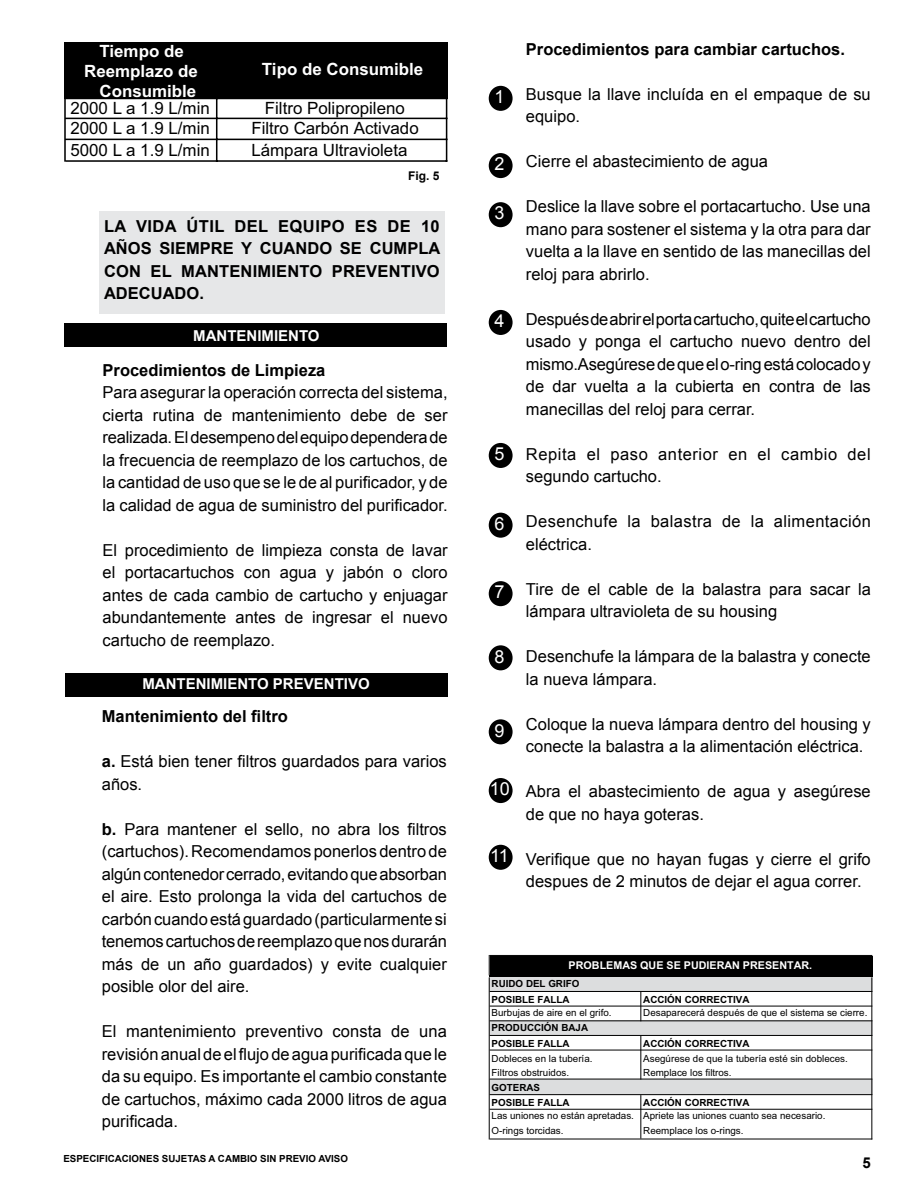
<style>
.page{position:relative;width:918px;height:1188px;background:#fff}
.page>*{position:absolute;margin:0;border:0;box-sizing:border-box;transform-origin:0 0}
.t1{font:18px "Arial";color:#fff}
.t2{font:16.95px "Arial";color:#000}
.t3{font:700 16.95px "Arial";color:#fff}
.t4{font:16.5px/22.5px "Arial";color:#000}
.t5{font:700 16.5px/22.5px "Arial";color:#000;text-align:justify}
.t6{font:16.5px/22.5px "Arial";letter-spacing:.035em;color:#000}
.t7{font:16.5px/22.5px "Arial";letter-spacing:.025em;color:#000}
.t8{font:700 15px "Arial";color:#fff}
.t9{font:700 15px "Arial";color:#000}
.t10{font:700 12px "Arial";color:#000}
.t11{font:700 10.8px "Arial";color:#fff}
.t12{font:9.75px/14.5px "Arial";color:#000}
.t13{font:700 9.75px "Arial";color:#000}
.s1{font-weight:700}
</style>
<div class="page">
<div style="left:64px;top:324px;width:383px;height:23px;background:#000"></div>
<div style="left:65px;top:673px;width:383px;height:24px;background:#000"></div>
<div style="left:100px;top:211px;width:345px;height:102px;background:#e6e7e8"></div>
<div style="left:64px;top:43px;width:383px;height:56px;background:#000"></div>
<hr style="left:64px;top:43px;width:2px;height:119px;background:#000">
<hr style="left:216px;top:44px;width:1px;height:118px;background:#000">
<hr style="left:446px;top:44px;width:1px;height:118px;background:#000">
<hr style="left:66px;top:118px;width:381px;height:1px;background:#000">
<hr style="left:66px;top:160px;width:381px;height:2px;background:#000">
<hr style="left:66px;top:139px;width:381px;height:1px;background:#000">
<div style="left:489px;top:202px;width:24px;height:25px;background:#000;border-radius:50%"></div>
<div style="left:489px;top:310px;width:24px;height:25px;background:#000;border-radius:50%"></div>
<div style="left:489px;top:443px;width:24px;height:25px;background:#000;border-radius:50%"></div>
<div style="left:489px;top:513px;width:24px;height:25px;background:#000;border-radius:50%"></div>
<div style="left:489px;top:581px;width:24px;height:25px;background:#000;border-radius:50%"></div>
<div style="left:489px;top:645px;width:24px;height:25px;background:#000;border-radius:50%"></div>
<div style="left:489px;top:719px;width:24px;height:25px;background:#000;border-radius:50%"></div>
<div style="left:489px;top:778px;width:24px;height:25px;background:#000;border-radius:50%"></div>
<div style="left:489px;top:845px;width:24px;height:25px;background:#000;border-radius:50%"></div>
<div style="left:489px;top:153px;width:24px;height:25px;background:#000;border-radius:50%"></div>
<div style="left:489px;top:86px;width:24px;height:25px;background:#000;border-radius:50%"></div>
<div style="left:490px;top:956px;width:382px;height:21px;background:#000"></div>
<div style="left:489px;top:976px;width:383px;height:16px;background:#dcddde"></div>
<div style="left:489px;top:1020px;width:383px;height:16px;background:#dcddde"></div>
<div style="left:489px;top:1080px;width:383px;height:15px;background:#dcddde"></div>
<svg style="left:489px;top:955px;width:1px;height:20px"></svg>
<svg style="left:640px;top:992px;width:1px;height:28px"></svg>
<hr style="left:640px;top:1036px;width:1px;height:44px;background:#000">
<hr style="left:640px;top:1095px;width:1px;height:44px;background:#000">
<hr style="left:489px;top:977px;width:1px;height:163px;background:#000">
<hr style="left:871px;top:977px;width:1px;height:163px;background:#000">
<hr style="left:490px;top:955px;width:382px;height:1px;background:#000">
<hr style="left:489px;top:975px;width:383px;height:2px;background:#000">
<hr style="left:490px;top:991px;width:382px;height:1px;background:#000">
<hr style="left:490px;top:1006px;width:382px;height:1px;background:#000">
<hr style="left:490px;top:1020px;width:382px;height:1px;background:#000">
<hr style="left:490px;top:1035px;width:382px;height:1px;background:#000">
<hr style="left:490px;top:1050px;width:382px;height:1px;background:#000">
<hr style="left:490px;top:1079px;width:382px;height:1px;background:#000">
<hr style="left:490px;top:1094px;width:382px;height:1px;background:#000">
<hr style="left:490px;top:1109px;width:382px;height:1px;background:#000">
<hr style="left:490px;top:1139px;width:382px;height:1px;background:#000">
<p class="t3" style="left:99px;top:40px;width:86px">Tiempo de</p>
<p class="t3" style="left:84px;top:60px;width:115px">Reemplazo de</p>
<p class="t3" style="left:100px;top:80px;width:98px">Consumible</p>
<p class="t3" style="left:262px;top:58px;width:163px">Tipo de Consumible</p>
<p class="t2" style="left:70px;top:97px;width:141px">2000 L a 1.9 L/min</p>
<p class="t2" style="left:265px;top:97px;width:142px">Filtro Polipropileno</p>
<p class="t2" style="left:70px;top:117px;width:141px">2000 L a 1.9 L/min</p>
<p class="t2" style="left:251px;top:117px;width:169px">Filtro Carbón Activado</p>
<p class="t2" style="left:70px;top:139px;width:141px">5000 L a 1.9 L/min</p>
<p class="t2" style="left:251px;top:139px;width:158px">Lámpara Ultravioleta</p>
<p class="t10" style="left:408px;top:168px;width:33px">Fig. 5</p>
<p class="t5" style="left:104px;top:215px;width:338px">LA VIDA ÚTIL DEL EQUIPO ES DE 10<br>AÑOS SIEMPRE Y CUANDO SE CUMPLA CON EL MANTENIMIENTO PREVENTIVO ADECUADO.</p>
<p class="t8" style="left:193px;top:326px;width:128px">MANTENIMIENTO</p>
<p class="t5" style="left:103px;top:359px;width:224px">Procedimientos de Limpieza</p>
<p class="t4" style="left:103px;top:381px;width:347px;text-align:justify">Para asegurar la operación correcta del sistema, cierta rutina de mantenimiento debe de ser realizada. El desempeno del equipo dependera de la frecuencia de reemplazo de los cartuchos, de la cantidad de uso que se le de al purificador, y de la calidad de agua de suministro del purificador.</p>
<p class="t4" style="left:103px;top:539px;width:347px;text-align:justify">El procedimiento de limpieza consta de lavar el portacartuchos con agua y jabón o cloro antes de cada cambio de cartucho y enjuagar abundantemente antes de ingresar el nuevo cartucho de reemplazo.</p>
<p class="t8" style="left:142px;top:674px;width:229px">MANTENIMIENTO PREVENTIVO</p>
<p class="t5" style="left:102px;top:706px;width:188px">Mantenimiento del filtro</p>
<p class="t4" style="left:102px;top:750px;width:347px"><span class="s1">a.</span> Está bien tener filtros guardados para varios años.</p>
<p class="t4" style="left:102px;top:818px;width:347px;text-align:justify"><span class="s1">b.</span> Para mantener el sello, no abra los filtros (cartuchos). Recomendamos ponerlos dentro de algún contenedor cerrado, evitando que absorban el aire. Esto prolonga la vida del cartuchos de carbón cuando está guardado (particularmente si tenemos cartuchos de reemplazo que nos durarán más de un año guardados) y evite cualquier posible olor del aire.</p>
<p class="t4" style="left:102px;top:1020px;width:347px;text-align:justify">El mantenimiento preventivo consta de una revisión anual de el flujo de agua purificada que le da su equipo. Es importante el cambio constante de cartuchos, máximo cada 2000 litros de agua purificada.</p>
<p class="t1" style="left:495px;top:85px;width:12px">1</p>
<p class="t1" style="left:495px;top:152px;width:12px">2</p>
<p class="t1" style="left:495px;top:201px;width:12px">3</p>
<p class="t1" style="left:495px;top:309px;width:12px">4</p>
<p class="t1" style="left:495px;top:442px;width:12px">5</p>
<p class="t1" style="left:495px;top:512px;width:12px">6</p>
<p class="t1" style="left:495px;top:580px;width:12px">7</p>
<p class="t1" style="left:495px;top:644px;width:12px">8</p>
<p class="t1" style="left:495px;top:718px;width:12px">9</p>
<p class="t1" style="left:490px;top:777px;width:22px">10</p>
<p class="t1" style="left:490px;top:844px;width:20px">11</p>
<p class="t5" style="left:526px;top:38px;width:321px">Procedimientos para cambiar cartuchos.</p>
<p class="t4" style="left:526px;top:83px;width:346px">Busque la llave incluída en el empaque de su equipo.</p>
<p class="t4" style="left:526px;top:150px;width:244px">Cierre el abastecimiento de agua</p>
<p class="t4" style="left:526px;top:195px;width:346px;text-align:justify">Deslice la llave sobre el portacartucho. Use una mano para sostener el sistema y la otra para dar vuelta a la llave en sentido de las manecillas del reloj para abrirlo.</p>
<p class="t4" style="left:526px;top:308px;width:346px;text-align:justify">Después de abrir el porta cartucho, quite el cartucho usado y ponga el cartucho nuevo dentro del mismo.Asegúrese de que el o-ring está colocado y de dar vuelta a la cubierta en contra de las manecillas del reloj para cerrar.</p>
<p class="t6" style="left:526px;top:443px;width:346px">Repita el paso anterior en el cambio del segundo cartucho.</p>
<p class="t7" style="left:526px;top:510px;width:346px">Desenchufe la balastra de la alimentación eléctrica.</p>
<p class="t4" style="left:526px;top:578px;width:346px">Tire de el cable de la balastra para sacar la lámpara ultravioleta de su housing</p>
<p class="t4" style="left:526px;top:645px;width:346px">Desenchufe la lámpara de la balastra y conecte la nueva lámpara.</p>
<p class="t4" style="left:526px;top:713px;width:346px">Coloque la nueva lámpara dentro del housing y conecte la balastra a la alimentación eléctrica.</p>
<p class="t4" style="left:526px;top:780px;width:346px">Abra el abastecimiento de agua y asegúrese de que no haya goteras.</p>
<p class="t4" style="left:526px;top:848px;width:346px">Verifique que no hayan fugas y cierre el grifo despues de 2 minutos de dejar el agua correr.</p>
<p class="t11" style="left:569px;top:958px;width:245px">PROBLEMAS QUE SE PUDIERAN PRESENTAR.</p>
<p class="t13" style="left:492px;top:977px;width:89px">RUIDO DEL GRIFO</p>
<p class="t13" style="left:492px;top:1021px;width:98px">PRODUCCIÓN BAJA</p>
<p class="t13" style="left:492px;top:993px;width:79px">POSIBLE FALLA</p>
<p class="t13" style="left:643px;top:993px;width:108px">ACCIÓN CORRECTIVA</p>
<p class="t12" style="left:492px;top:1005px;width:121px">Burbujas de aire en el grifo.</p>
<p class="t12" style="left:643px;top:1005px;width:226px">Desaparecerá después de que el sistema se cierre.</p>
<p class="t12" style="left:492px;top:1051px;width:102px">Dobleces en la tubería.</p>
<p class="t12" style="left:643px;top:1051px;width:206px">Asegúrese de que la tubería esté sin dobleces.</p>
<p class="t12" style="left:492px;top:1066px;width:79px">Filtros obstruidos.</p>
<p class="t12" style="left:643px;top:1066px;width:90px">Remplace los filtros.</p>
<p class="t12" style="left:492px;top:1108px;width:335px">Las uniones no están apretadas. Apriete las uniones cuanto sea necesario.<br>O-rings torcidas.</p>
<p class="t13" style="left:492px;top:1037px;width:79px">POSIBLE FALLA</p>
<p class="t13" style="left:643px;top:1037px;width:108px">ACCIÓN CORRECTIVA</p>
<p class="t13" style="left:492px;top:1081px;width:50px">GOTERAS</p>
<p class="t13" style="left:492px;top:1096px;width:79px">POSIBLE FALLA</p>
<p class="t13" style="left:643px;top:1096px;width:108px">ACCIÓN CORRECTIVA</p>
<p class="t12" style="left:643px;top:1123px;width:102px">Reemplace los o-rings.</p>
<p class="t13" style="left:63px;top:1152px;width:286px">ESPECIFICACIONES SUJETAS A CAMBIO SIN PREVIO AVISO</p>
<p class="t9" style="left:862px;top:1153px;width:10px">5</p>
</div>
